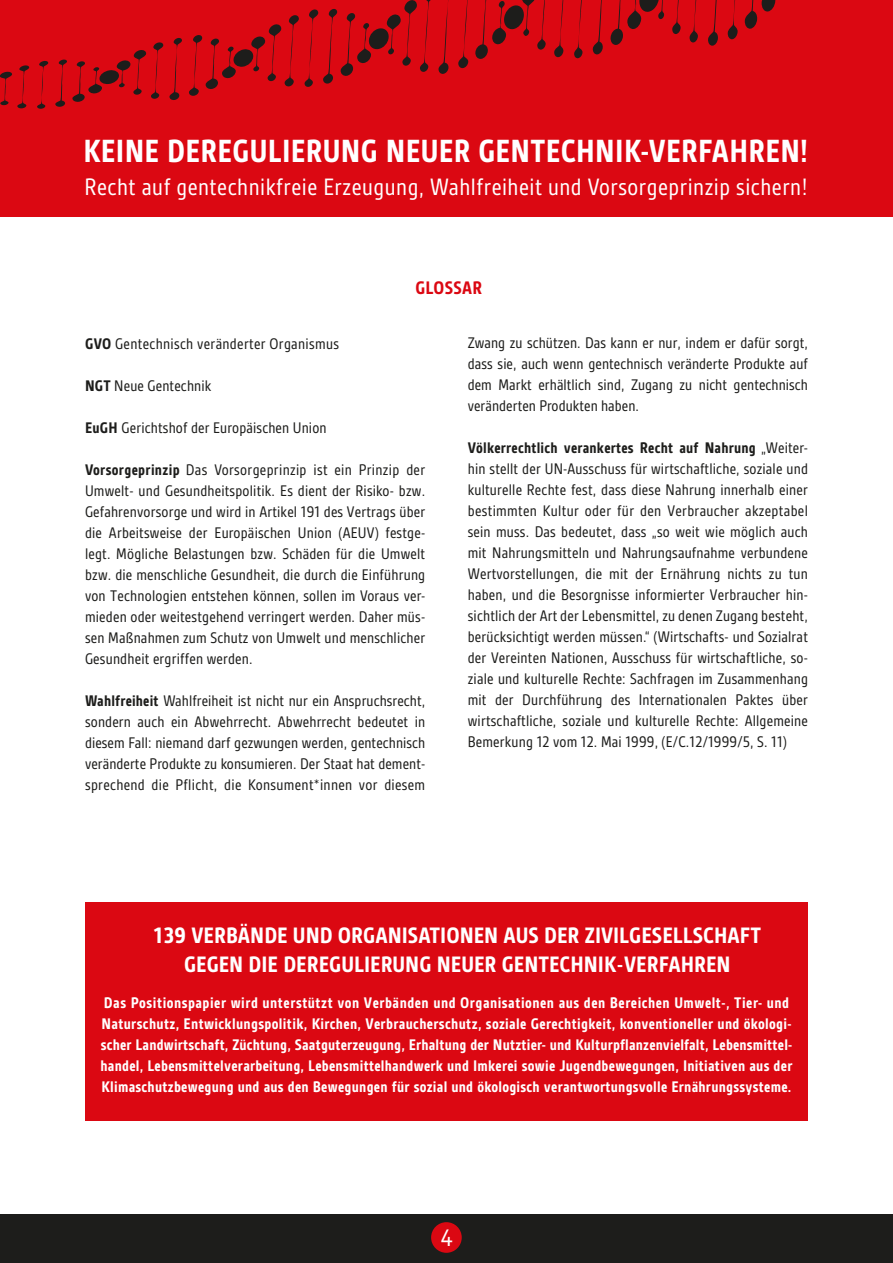
<style>
.page{position:relative;width:893px;height:1263px;background:#fff}
.page>*{position:absolute;margin:0;border:0;box-sizing:border-box;transform-origin:0 0}
.t1{font:700 34.5px "Gesta Condensed W01";letter-spacing:.01em;color:#fff}
.t2{font:25.65px "Gesta Condensed W01";color:#fff}
.t3{font:25.5px "Gesta Condensed W01";letter-spacing:.02em;color:#fff}
.t4{font:700 24px/28.8px "Gesta Condensed W01";color:#fff;text-align:center;scale:1.04 1}
.t5{font:700 19.5px "Gesta Condensed W01";letter-spacing:.01em;color:#db0812}
.t6{font:16.5px/21px "Gesta Condensed W01";letter-spacing:.01em;color:#1d1d1b;text-align:justify}
.t7{font:700 16.5px/21px "Gesta Condensed W01";letter-spacing:.015em;color:#fff}
.s1{font-weight:700}
</style>
<div class="page">
<div style="left:0;top:1215px;width:893px;height:48px;background:#1d1d1b"></div>
<div style="left:431px;top:1222px;width:31px;height:31px;background:#db0812;border-radius:50%"></div>
<div style="left:85px;top:902px;width:723px;height:219px;background:#db0812"></div>
<div style="left:0;top:0;width:893px;height:217px;background:#db0812"></div>
<svg style="left:0;top:0;width:776px;height:109px"></svg>
<h1 class="t1" style="left:83px;top:132px;width:726px">KEINE DEREGULIERUNG NEUER GENTECHNIK-VERFAHREN!</h1>
<h3 class="t3" style="left:85px;top:173px;width:724px">Recht auf gentechnikfreie Erzeugung, Wahlfreiheit und Vorsorgeprinzip sichern!</h3>
<p class="t5" style="left:415px;top:277px;width:68px">GLOSSAR</p>
<p class="t6" style="left:85px;top:333px;width:255px"><span class="s1">GVO</span> Gentechnisch veränderter Organismus</p>
<p class="t6" style="left:85px;top:375px;width:128px"><span class="s1">NGT</span> Neue Gentechnik</p>
<p class="t6" style="left:85px;top:417px;width:243px"><span class="s1">EuGH</span> Gerichtshof der Europäischen Union</p>
<p class="t6" style="left:85px;top:459px;width:342px"><span class="s1">Vorsorgeprinzip</span> Das Vorsorgeprinzip ist ein Prinzip der Umwelt- und Gesundheitspolitik. Es dient der Risiko- bzw.<br>Gefahrenvorsorge und wird in Artikel 191 des Vertrags über die Arbeitsweise der Europäischen Union (AEUV) festge&shy;legt. Mögliche Belastungen bzw. Schäden für die Umwelt bzw. die menschliche Gesundheit, die durch die Einführung von Technologien entstehen können, sollen im Voraus ver&shy;mieden oder weitestgehend verringert werden. Daher müs&shy;sen Maßnahmen zum Schutz von Umwelt und menschlicher Gesundheit ergriffen werden.</p>
<p class="t6" style="left:85px;top:690px;width:342px"><span class="s1">Wahlfreiheit</span> Wahlfreiheit ist nicht nur ein Anspruchsrecht, sondern auch ein Abwehrrecht. Abwehrrecht bedeutet in diesem Fall: niemand darf gezwungen werden, gentechnisch veränderte Produkte zu konsumieren. Der Staat hat dement&shy;sprechend die Pflicht, die Konsument*innen vor diesem</p>
<p class="t6" style="left:468px;top:332px;width:342px">Zwang zu schützen. Das kann er nur, indem er dafür sorgt, dass sie, auch wenn gentechnisch veränderte Produkte auf dem Markt erhältlich sind, Zugang zu nicht gentechnisch veränderten Produkten haben.</p>
<p class="t6" style="left:468px;top:437px;width:342px"><span class="s1">Völkerrechtlich verankertes Recht auf Nahrung</span> „Weiter&shy;hin stellt der UN-Ausschuss für wirtschaftliche, soziale und kulturelle Rechte fest, dass diese Nahrung innerhalb einer bestimmten Kultur oder für den Verbraucher akzeptabel sein muss. Das bedeutet, dass „so weit wie möglich auch mit Nahrungsmitteln und Nahrungsaufnahme verbundene Wertvorstellungen, die mit der Ernährung nichts zu tun haben, und die Besorgnisse informierter Verbraucher hin&shy;sichtlich der Art der Lebensmittel, zu denen Zugang besteht, berücksichtigt werden müssen.“ (Wirtschafts- und Sozialrat der Vereinten Nationen, Ausschuss für wirtschaftliche, so&shy;ziale und kulturelle Rechte: Sachfragen im Zusammenhang mit der Durchführung des Internationalen Paktes über wirtschaftliche, soziale und kulturelle Rechte: Allgemeine Bemerkung 12 vom 12. Mai 1999, (E/C.12/1999/5, S. 11)</p>
<h3 class="t4" style="left:154px;top:921px;width:586px">139 VERBÄNDE UND ORGANISATIONEN AUS DER ZIVILGESELLSCHAFT<br>GEGEN DIE DEREGULIERUNG NEUER GENTECHNIK-VERFAHREN</h3>
<p class="t7" style="left:101px;top:992px;width:693px">Das Positionspapier wird unterstützt von Verbänden und Organisationen aus den Bereichen Umwelt-, Tier- und Naturschutz, Entwicklungspolitik, Kirchen, Verbraucherschutz, soziale Gerechtigkeit, konventioneller und ökologi&shy;scher Landwirtschaft, Züchtung, Saatguterzeugung, Erhaltung der Nutztier- und Kulturpflanzenvielfalt, Lebensmittel&shy;handel, Lebensmittelverarbeitung, Lebensmittelhandwerk und Imkerei sowie Jugendbewegungen, Initiativen aus der Klimaschutzbewegung und aus den Bewegungen für sozial und ökologisch verantwortungsvolle Ernährungssysteme.</p>
<h2 class="t2" style="left:441px;top:1223px;width:13px">4</h2>
</div>
